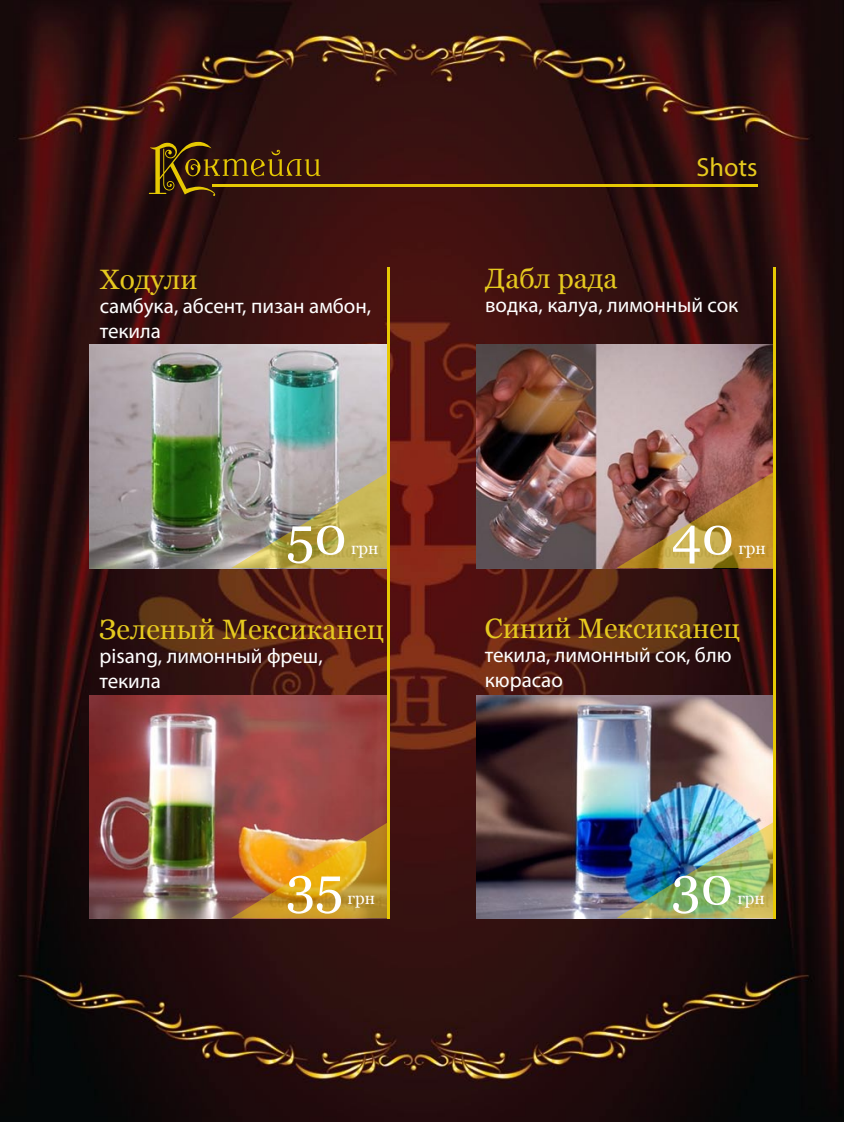
<style>
.page{position:relative;width:844px;height:1122px;background:#fff}
.page>*{position:absolute;margin:0;border:0;box-sizing:border-box;transform-origin:0 0}
.t1{font:59.5px "P22 Kilkenny Initial Cap";color:#e7c903}
.t2{font:52.85px "Georgia";color:#fff}
.t3{font:28px "Georgia";color:#e5c91f}
.t4{font:26.25px "Myriad Pro";color:#e6c91e}
.t5{font:21px/25.2px "Myriad Pro";color:#fff}
.t6{font:16.8px "Georgia";color:#fff}
</style>
<div class="page">
<img style="left:0;top:0;width:843px;height:1121px">
<hr style="left:212px;top:184px;width:545px;height:2px;background:#e7c903">
<img style="left:89px;top:694px;width:298px;height:224px">
<img style="left:231px;top:821px;width:156px;height:96px">
<img style="left:476px;top:694px;width:296px;height:224px">
<img style="left:616px;top:821px;width:156px;height:96px">
<img style="left:90px;top:345px;width:297px;height:223px">
<svg style="left:231px;top:471px;width:156px;height:96px;background:#b0a577"></svg>
<img style="left:476px;top:345px;width:296px;height:223px">
<img style="left:616px;top:471px;width:156px;height:96px">
<hr style="left:387px;top:267px;width:3px;height:651px;background:#e7c903">
<hr style="left:772px;top:267px;width:3px;height:651px;background:#e7c903">
<h1 class="t1" style="left:148px;top:132px;width:175px">Коктейли</h1>
<p class="t4" style="left:696px;top:150px;width:63px">Shots</p>
<h3 class="t3" style="left:100px;top:263px;width:99px">Ходули</h3>
<p class="t5" style="left:100px;top:292px;width:273px">самбука, абсент, пизан амбон, текила</p>
<h3 class="t3" style="left:485px;top:262px;width:134px">Дабл рада</h3>
<p class="t5" style="left:485px;top:291px;width:255px">водка, калуа, лимонный сок</p>
<h2 class="t2" style="left:286px;top:505px;width:62px">50</h2>
<p class="t6" style="left:351px;top:538px;width:29px">грн</p>
<h2 class="t2" style="left:671px;top:505px;width:64px">40</h2>
<p class="t6" style="left:738px;top:538px;width:29px">грн</p>
<h3 class="t3" style="left:99px;top:613px;width:286px">Зеленый Мексиканец</h3>
<p class="t5" style="left:99px;top:642px;width:225px">pisang, лимонный фреш, текила</p>
<h3 class="t3" style="left:484px;top:612px;width:256px">Синий Мексиканец</h3>
<p class="t5" style="left:484px;top:641px;width:248px">текила, лимонный сок, блю кюрасао</p>
<h2 class="t2" style="left:286px;top:855px;width:59px">35</h2>
<p class="t6" style="left:347px;top:888px;width:29px">грн</p>
<h2 class="t2" style="left:671px;top:855px;width:63px">30</h2>
<p class="t6" style="left:737px;top:888px;width:29px">грн</p>
</div>
